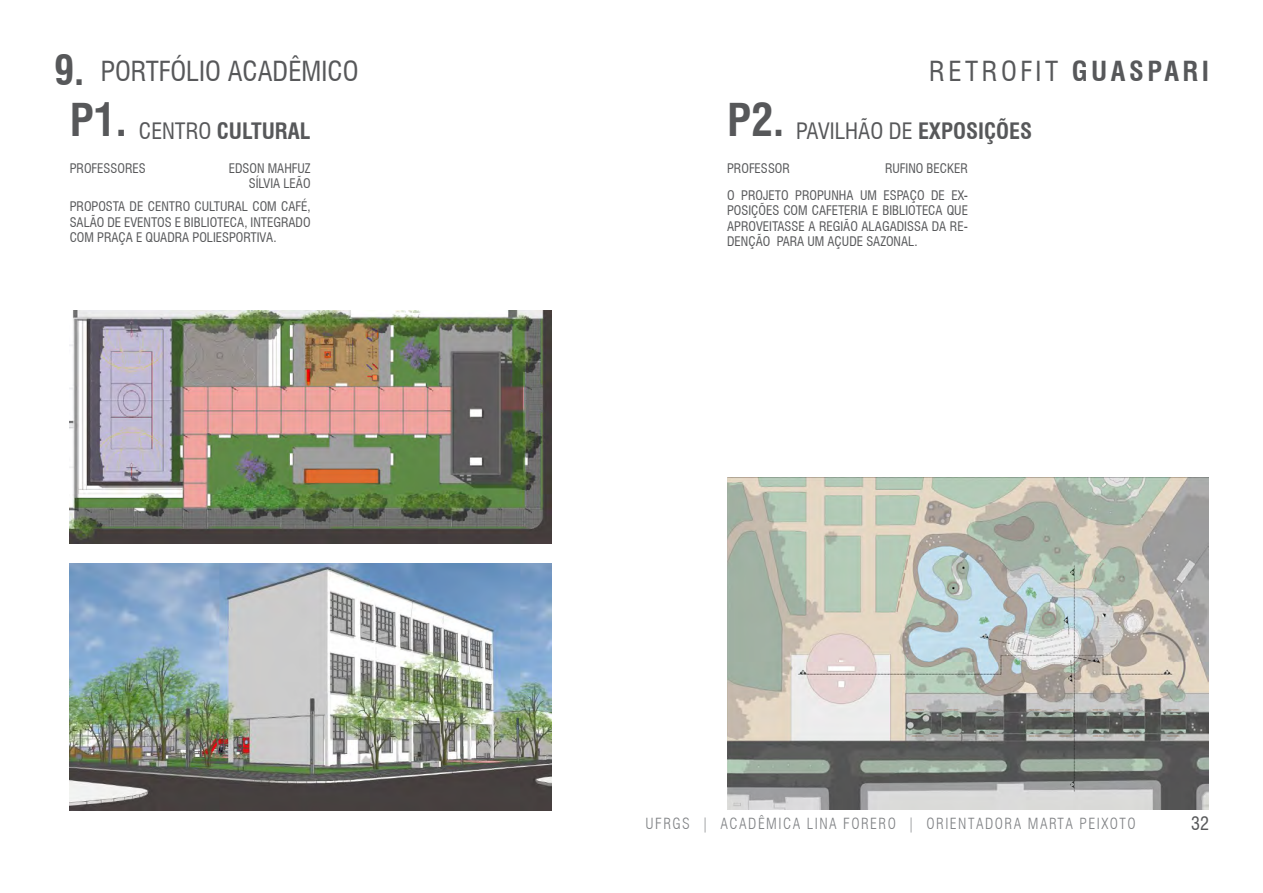
<style>
.page{position:relative;width:1263px;height:893px;background:#fff}
.page>*{position:absolute;margin:0;border:0;box-sizing:border-box;transform-origin:0 0}
.t1{font:700 condensed 40.5px "Swiss 721 BT";color:#57585a}
.t2{font:condensed 27px "Swiss 721 BT";color:#57585a}
.t3{font:condensed 27px "Swiss 721 BT";letter-spacing:.13em;color:#57585a}
.t4{font:condensed 22.05px "Swiss 721 BT";color:#57585a}
.t5{font:700 condensed 22.05px "Swiss 721 BT";color:#57585a}
.t6{font:condensed 18px "Swiss 721 BT";color:#57585a}
.t7{font:300 condensed 15px "Swiss 721 BT";letter-spacing:.1em;color:#808285}
.t8{font:condensed 12.9px/15.5px "Swiss 721 BT";color:#57585a;text-align:justify}
.s1{font-weight:700}
.s2{font-weight:400}
</style>
<div class="page">
<img style="left:70px;top:310px;width:481px;height:234px">
<img style="left:70px;top:563px;width:481px;height:248px">
<img style="left:727px;top:478px;width:482px;height:332px">
<p class="t1" style="left:54px;top:46px;width:32px">9.</p>
<p class="t2" style="left:101px;top:55px;width:259px">PORTFÓLIO ACADÊMICO</p>
<h2 class="t3" style="left:929px;top:55px;width:281px">RETROFIT <span class="s1">GUASPARI</span></h2>
<p class="t5" style="left:70px;top:118px;width:242px"><sup>P1.</sup> <span class="s2">CENTRO</span> CULTURAL</p>
<p class="t8" style="left:70px;top:161px;width:78px">PROFESSORES</p>
<p class="t8" style="left:70px;top:199px;width:242px">PROPOSTA DE CENTRO CULTURAL COM CAFÉ, SALÃO DE EVENTOS E BIBLIOTECA, INTEGRADO COM PRAÇA E QUADRA POLIESPORTIVA.</p>
<p class="t8" style="left:229px;top:161px;width:83px;line-height:14.5px;text-align:right">EDSON MAHFUZ<br>SÍLVIA LEÃO</p>
<p class="t4" style="left:727px;top:118px;width:307px"><sup>P2.</sup> PAVILHÃO DE <span class="s1">EXPOSIÇÕES</span></p>
<p class="t8" style="left:727px;top:155px;width:242px;line-height:26.5px">PROFESSOR<br>O PROJETO PROPUNHA UM ESPAÇO DE EX-</p>
<p class="t8" style="left:727px;top:203px;width:242px">POSIÇÕES COM CAFETERIA E BIBLIOTECA QUE APROVEITASSE A REGIÃO ALAGADISSA DA RE-DENÇÃO PARA UM AÇUDE SAZONAL.</p>
<p class="t8" style="left:885px;top:161px;width:85px">RUFINO BECKER</p>
<p class="t7" style="left:645px;top:815px;width:492px">UFRGS | ACADÊMICA LINA FORERO | ORIENTADORA MARTA PEIXOTO</p>
<h3 class="t6" style="left:1191px;top:813px;width:19px">32</h3>
</div>
